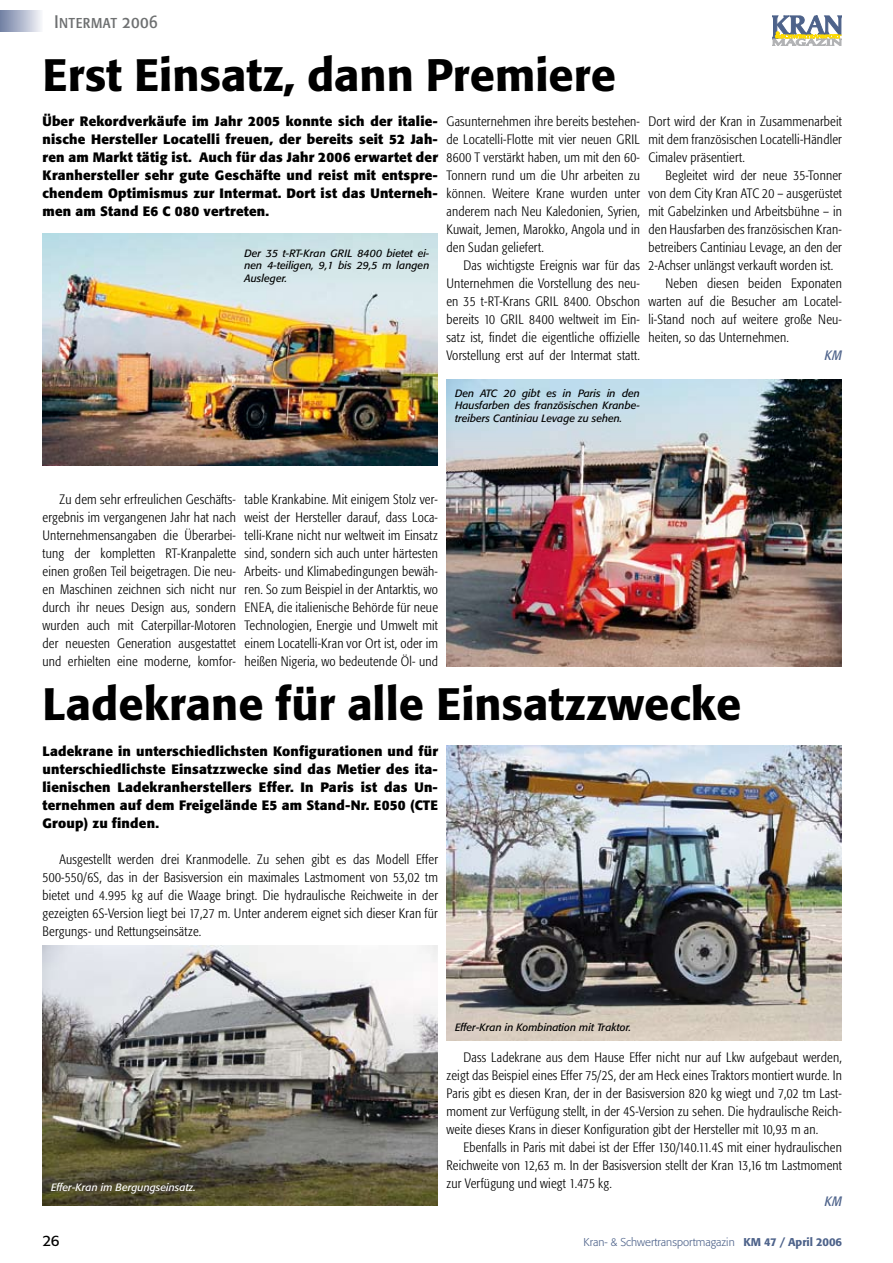
<style>
.page{position:relative;width:893px;height:1263px;background:#fff}
.page>*{position:absolute;margin:0;border:0;box-sizing:border-box;transform-origin:0 0}
.t1{font:500 45px "Formata";color:#000}
.t2{font:18px "Formata Condensed SC";letter-spacing:.025em;color:#6e7071}
.t3{font:15px "Formata";color:#000}
.t4{font:300 condensed 13.5px/18px "Formata";letter-spacing:.015em;color:#000;text-align:justify}
.t5{font:700 13.5px/18px "Formata";letter-spacing:.015em;color:#000;text-align:justify}
.t6{font:italic condensed 13.5px "Formata";color:#4d628a}
.t7{font:300 11.25px "Formata";color:#4d628a}
.t8{font:italic 10.5px/12.3px "Formata";color:#000;text-align:justify}
.t9{font:italic 10.5px "Formata";color:#fff}
.s1{font-weight:500}
</style>
<div class="page">
<div style="left:0;top:11px;width:43px;height:21px;background:linear-gradient(to right,#707ea3,#f7f7fb)"></div>
<svg style="left:772px;top:15px;width:70px;height:31px"></svg>
<img style="left:43px;top:233px;width:395px;height:232px">
<img style="left:446px;top:379px;width:396px;height:287px">
<img style="left:43px;top:946px;width:395px;height:259px">
<img style="left:446px;top:746px;width:396px;height:294px">
<h2 class="t2" style="left:55px;top:11px;width:105px">Intermat 2006</h2>
<h1 class="t1" style="left:43px;top:47px;width:575px">Erst Einsatz, dann Premiere</h1>
<p class="t5" style="left:43px;top:112px;width:397px">Über Rekordverkäufe im Jahr 2005 konnte sich der italie&shy;nische Hersteller Locatelli freuen, der bereits seit 52 Jah&shy;ren am Markt tätig ist. Auch für das Jahr 2006 erwartet der Kranhersteller sehr gute Geschäfte und reist mit entspre&shy;chendem Optimismus zur Intermat. Dort ist das Unterneh&shy;men am Stand E6 C 080 vertreten.</p>
<p class="t4" style="left:446px;top:112px;width:195px">Gasunternehmen ihre bereits bestehen&shy;de Locatelli-Flotte mit vier neuen GRIL 8600 T verstärkt haben, um mit den 60- Tonnern rund um die Uhr arbeiten zu können. Weitere Krane wurden unter anderem nach Neu Kaledonien, Syrien, Kuwait, Jemen, Marokko, Angola und in den Sudan geliefert.</p>
<p class="t4" style="left:446px;top:256px;width:195px;text-indent:17px">Das wichtigste Ereignis war für das Unternehmen die Vorstellung des neu&shy;en 35 t-RT-Krans GRIL 8400. Obschon bereits 10 GRIL 8400 weltweit im Ein&shy;satz ist, findet die eigentliche offizielle Vorstellung erst auf der Intermat statt.</p>
<p class="t8" style="left:244px;top:247px;width:186px">Der 35 t-RT-Kran GRIL 8400 bietet ei&shy;nen 4-teiligen, 9,1 bis 29,5 m langen Ausleger.</p>
<p class="t4" style="left:648px;top:112px;width:195px">Dort wird der Kran in Zusammenarbeit mit dem französischen Locatelli-Händler Cimalev präsentiert.</p>
<p class="t4" style="left:665px;top:166px;width:178px">Begleitet wird der neue 35-Tonner</p>
<p class="t4" style="left:648px;top:184px;width:195px">von dem City Kran ATC 20 – ausgerüstet</p>
<p class="t4" style="left:648px;top:202px;width:195px">mit Gabelzinken und Arbeitsbühne – in</p>
<p class="t4" style="left:648px;top:220px;width:195px">den Hausfarben des französischen Kran-</p>
<p class="t4" style="left:648px;top:238px;width:195px">betreibers Cantiniau Levage, an den der</p>
<p class="t4" style="left:648px;top:256px;width:186px">2-Achser unlängst verkauft worden ist.</p>
<p class="t4" style="left:665px;top:274px;width:178px">Neben diesen beiden Exponaten</p>
<p class="t4" style="left:648px;top:292px;width:195px">warten auf die Besucher am Locatel-</p>
<p class="t4" style="left:648px;top:310px;width:195px">li-Stand noch auf weitere große Neu-</p>
<p class="t4" style="left:648px;top:328px;width:142px">heiten, so das Unternehmen.</p>
<p class="t6" style="left:825px;top:347px;width:19px">KM</p>
<p class="t8" style="left:455px;top:387px;width:186px">Den ATC 20 gibt es in Paris in den Hausfarben des französischen Kranbe&shy;treibers Cantiniau Levage zu sehen.</p>
<p class="t4" style="left:43px;top:490px;width:195px;text-indent:17px">Zu dem sehr erfreulichen Geschäfts&shy;ergebnis im vergangenen Jahr hat nach Unternehmensangaben die Überarbei&shy;tung der kompletten RT-Kranpalette einen großen Teil beigetragen. Die neu&shy;en Maschinen zeichnen sich nicht nur durch ihr neues Design aus, sondern wurden auch mit Caterpillar-Motoren der neuesten Generation ausgestattet und erhielten eine moderne, komfor-</p>
<p class="t4" style="left:244px;top:490px;width:195px">table Krankabine. Mit einigem Stolz ver&shy;weist der Hersteller darauf, dass Loca&shy;telli-Krane nicht nur weltweit im Einsatz sind, sondern sich auch unter härtesten Arbeits- und Klimabedingungen bewäh&shy;ren. So zum Beispiel in der Antarktis, wo ENEA, die italienische Behörde für neue Technologien, Energie und Umwelt mit einem Locatelli-Kran vor Ort ist, oder im heißen Nigeria, wo bedeutende Öl- und</p>
<h1 class="t1" style="left:43px;top:677px;width:700px">Ladekrane für alle Einsatzzwecke</h1>
<p class="t5" style="left:43px;top:742px;width:397px">Ladekrane in unterschiedlichsten Konfigurationen und für unterschiedlichste Einsatzzwecke sind das Metier des ita&shy;lienischen Ladekranherstellers Effer. In Paris ist das Un&shy;ternehmen auf dem Freigelände E5 am Stand-Nr. E050 (CTE Group) zu finden.</p>
<p class="t4" style="left:43px;top:850px;width:397px;text-indent:17px">Ausgestellt werden drei Kranmodelle. Zu sehen gibt es das Modell Effer 500-550/6S, das in der Basisversion ein maximales Lastmoment von 53,02 tm bietet und 4.995 kg auf die Waage bringt. Die hydraulische Reichweite in der gezeigten 6S-Version liegt bei 17,27 m. Unter anderem eignet sich dieser Kran für Bergungs- und Rettungseinsätze.</p>
<p class="t9" style="left:51px;top:1181px;width:146px">Effer-Kran im Bergungseinsatz.</p>
<p class="t8" style="left:455px;top:1021px;width:178px">Effer-Kran in Kombination mit Traktor.</p>
<p class="t4" style="left:446px;top:1048px;width:397px;text-indent:17px">Dass Ladekrane aus dem Hause Effer nicht nur auf Lkw aufgebaut werden, zeigt das Beispiel eines Effer 75/2S, der am Heck eines Traktors montiert wurde. In Paris gibt es diesen Kran, der in der Basisversion 820 kg wiegt und 7,02 tm Last&shy;moment zur Verfügung stellt, in der 4S-Version zu sehen. Die hydraulische Reich&shy;weite dieses Krans in dieser Konfiguration gibt der Hersteller mit 10,93 m an.</p>
<p class="t4" style="left:446px;top:1138px;width:397px;text-indent:17px">Ebenfalls in Paris mit dabei ist der Effer 130/140.11.4S mit einer hydraulischen Reichweite von 12,63 m. In der Basisversion stellt der Kran 13,16 tm Lastmoment zur Verfügung und wiegt 1.475 kg.</p>
<p class="t6" style="left:825px;top:1193px;width:19px">KM</p>
<p class="t3" style="left:43px;top:1232px;width:19px">26</p>
<p class="t7" style="left:583px;top:1235px;width:260px">Kran- &amp; Schwertransportmagazin <span class="s1">KM 47 / April 2006</span></p>
</div>
